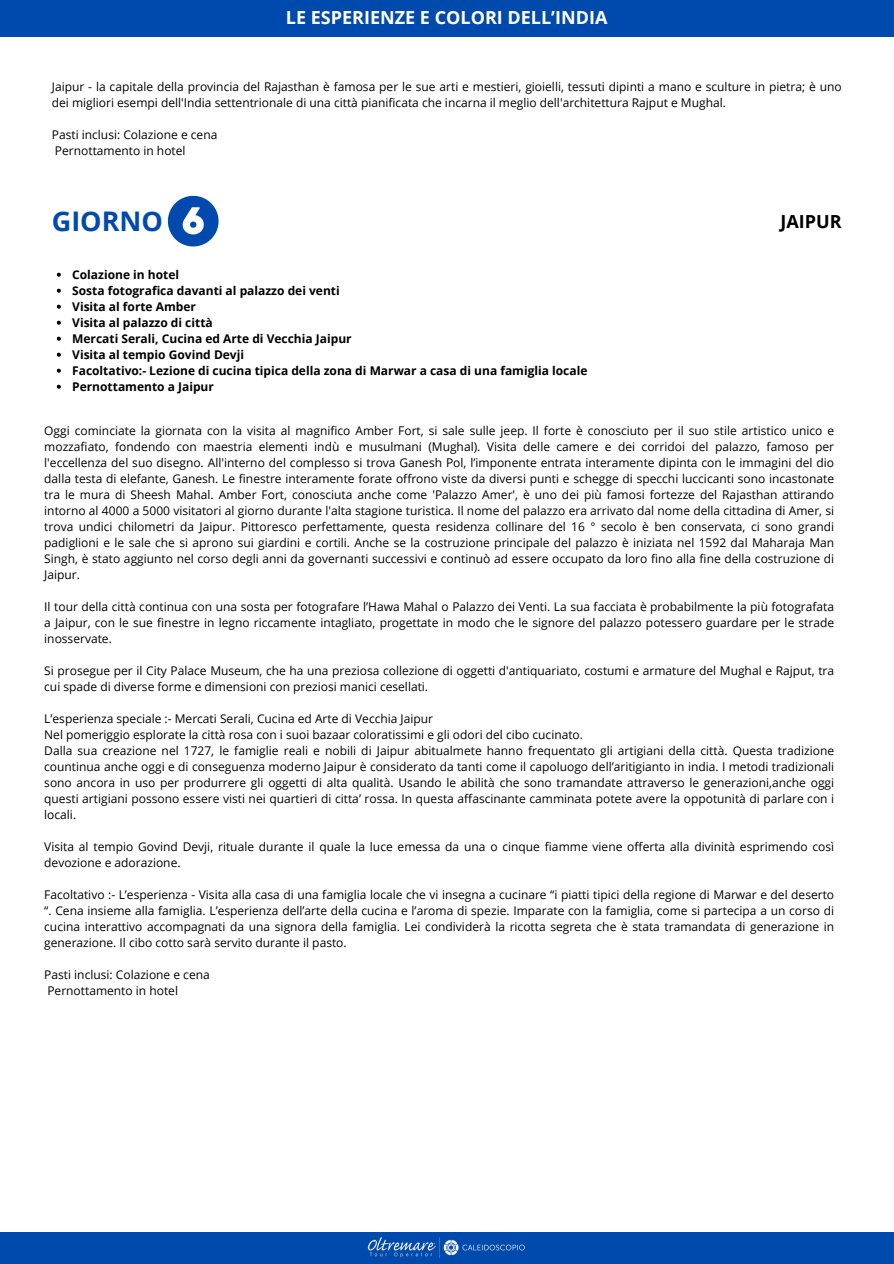
<style>
.page{position:relative;width:894px;height:1264px;background:#fff}
.page>*{position:absolute;margin:0;border:0;box-sizing:border-box;transform-origin:0 0}
.t1{font:700 27px "Open Sans";color:#004aad}
.t2{font:700 18px "Open Sans";color:#fff}
.t3{font:700 18px "Open Sans";color:#000}
.t4{font:12px/16px "Open Sans";color:#000;text-align:justify}
.t5{font:700 12px "Open Sans";color:#000}
</style>
<div class="page">
<div style="left:0;top:0;width:893px;height:37px;background:#004aad"></div>
<svg style="left:168px;top:196px;width:50px;height:50px"></svg>
<div style="left:0;top:1231px;width:893px;height:32px;background:#004aad"></div>
<img style="left:367px;top:1237px;width:158px;height:21px">
<svg style="left:57px;top:273px;width:4px;height:4px"></svg>
<svg style="left:57px;top:289px;width:4px;height:4px"></svg>
<svg style="left:57px;top:305px;width:4px;height:4px"></svg>
<svg style="left:57px;top:321px;width:4px;height:4px"></svg>
<svg style="left:57px;top:337px;width:4px;height:4px"></svg>
<svg style="left:57px;top:353px;width:4px;height:4px"></svg>
<svg style="left:57px;top:369px;width:4px;height:4px"></svg>
<svg style="left:57px;top:385px;width:4px;height:4px"></svg>
<h2 class="t2" style="left:286px;top:5px;width:323px">LE ESPERIENZE E COLORI DELL’INDIA</h2>
<p class="t4" style="left:52px;top:78px;width:791px">Jaipur - la capitale della provincia del Rajasthan è famosa per le sue arti e mestieri, gioielli, tessuti dipinti a mano e sculture in pietra; è uno dei migliori esempi dell'India settentrionale di una città pianificata che incarna il meglio dell'architettura Rajput e Mughal.</p>
<p class="t4" style="left:52px;top:126px;width:167px">Pasti inclusi: Colazione e cena</p>
<p class="t4" style="left:55px;top:142px;width:132px">Pernottamento in hotel</p>
<p class="t1" style="left:52px;top:202px;width:113px">GIORNO</p>
<p class="t3" style="left:780px;top:209px;width:63px">JAIPUR</p>
<p class="t5" style="left:72px;top:266px;width:108px">Colazione in hotel</p>
<p class="t5" style="left:72px;top:282px;width:269px">Sosta fotografica davanti al palazzo dei venti</p>
<p class="t5" style="left:72px;top:298px;width:125px">Visita al forte Amber</p>
<p class="t5" style="left:72px;top:314px;width:142px">Visita al palazzo di città</p>
<p class="t5" style="left:72px;top:330px;width:281px">Mercati Serali, Cucina ed Arte di Vecchia Jaipur</p>
<p class="t5" style="left:72px;top:346px;width:173px">Visita al tempio Govind Devji</p>
<p class="t5" style="left:72px;top:362px;width:516px">Facoltativo:- Lezione di cucina tipica della zona di Marwar a casa di una famiglia locale</p>
<p class="t5" style="left:72px;top:378px;width:143px">Pernottamento a Jaipur</p>
<p class="t4" style="left:44px;top:422px;width:791px">Oggi cominciate la giornata con la visita al magnifico Amber Fort, si sale sulle jeep. Il forte è conosciuto per il suo stile artistico unico e mozzafiato, fondendo con maestria elementi indù e musulmani (Mughal). Visita delle camere e dei corridoi del palazzo, famoso per l'eccellenza del suo disegno. All'interno del complesso si trova Ganesh Pol, l’imponente entrata interamente dipinta con le immagini del dio dalla testa di elefante, Ganesh. Le finestre interamente forate offrono viste da diversi punti e schegge di specchi luccicanti sono incastonate tra le mura di Sheesh Mahal. Amber Fort, conosciuta anche come 'Palazzo Amer', è uno dei più famosi fortezze del Rajasthan attirando intorno al 4000 a 5000 visitatori al giorno durante l'alta stagione turistica. Il nome del palazzo era arrivato dal nome della cittadina di Amer, si trova undici chilometri da Jaipur. Pittoresco perfettamente, questa residenza collinare del 16 ° secolo è ben conservata, ci sono grandi padiglioni e le sale che si aprono sui giardini e cortili. Anche se la costruzione principale del palazzo è iniziata nel 1592 dal Maharaja Man Singh, è stato aggiunto nel corso degli anni da governanti successivi e continuò ad essere occupato da loro fino alla fine della costruzione di Jaipur.</p>
<p class="t4" style="left:44px;top:598px;width:791px">Il tour della città continua con una sosta per fotografare l’Hawa Mahal o Palazzo dei Venti. La sua facciata è probabilmente la più fotografata a Jaipur, con le sue finestre in legno riccamente intagliato, progettate in modo che le signore del palazzo potessero guardare per le strade inosservate.</p>
<p class="t4" style="left:44px;top:662px;width:791px">Si prosegue per il City Palace Museum, che ha una preziosa collezione di oggetti d'antiquariato, costumi e armature del Mughal e Rajput, tra cui spade di diverse forme e dimensioni con preziosi manici cesellati.</p>
<h1 class="t4" style="left:44px;top:710px;width:390px">L’esperienza speciale :- Mercati Serali, Cucina ed Arte di Vecchia Jaipur</h1>
<h2 class="t4" style="left:44px;top:726px;width:540px">Nel pomeriggio esplorate la città rosa con i suoi bazaar coloratissimi e gli odori del cibo cucinato.</h2>
<p class="t4" style="left:44px;top:742px;width:791px">Dalla sua creazione nel 1727, le famiglie reali e nobili di Jaipur abitualmete hanno frequentato gli artigiani della città. Questa tradizione countinua anche oggi e di conseguenza moderno Jaipur è considerato da tanti come il capoluogo dell’aritigianto in india. I metodi tradizionali sono ancora in uso per produrrere gli oggetti di alta qualità. Usando le abilità che sono tramandate attraverso le generazioni,anche oggi questi artigiani possono essere visti nei quartieri di citta’ rossa. In questa affascinante camminata potete avere la oppotunità di parlare con i locali.</p>
<p class="t4" style="left:44px;top:838px;width:791px">Visita al tempio Govind Devji, rituale durante il quale la luce emessa da una o cinque fiamme viene offerta alla divinità esprimendo così devozione e adorazione.</p>
<p class="t4" style="left:44px;top:886px;width:791px">Facoltativo :- L’esperienza - Visita alla casa di una famiglia locale che vi insegna a cucinare “i piatti tipici della regione di Marwar e del deserto “. Cena insieme alla famiglia. L’esperienza dell’arte della cucina e l’aroma di spezie. Imparate con la famiglia, come si partecipa a un corso di cucina interattivo accompagnati da una signora della famiglia. Lei condividerà la ricotta segreta che è stata tramandata di generazione in generazione. Il cibo cotto sarà servito durante il pasto.</p>
<p class="t4" style="left:44px;top:966px;width:167px">Pasti inclusi: Colazione e cena</p>
<p class="t4" style="left:47px;top:982px;width:132px">Pernottamento in hotel</p>
</div>
